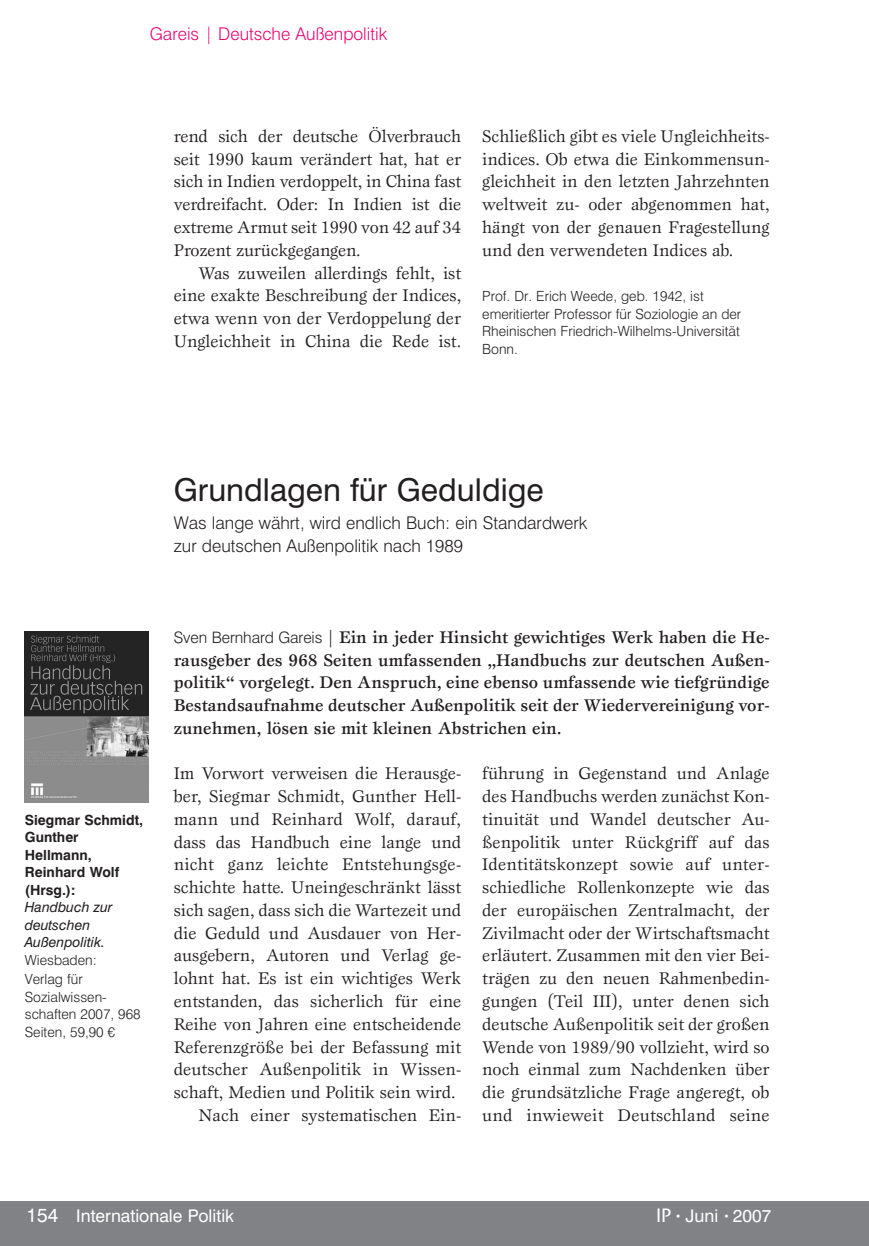
<style>
.page{position:relative;width:869px;height:1246px;background:#fff}
.page>*{position:absolute;margin:0;border:0;box-sizing:border-box;transform-origin:0 0}
.t1{font:31.5px "Swiss 721 BT";color:#231f20}
.t2{font:19.25px "Swiss 721 BT";color:#fff}
.t3{font:17.5px/22.8px "Esprit";color:#231f20;text-align:justify}
.t4{font:500 17.5px/22.8px "Esprit";color:#231f20;text-align:justify}
.t5{font:300 17.5px/22.8px "Swiss 721 BT";color:#231f20}
.t6{font:17.5px "Swiss 721 BT";color:#fff}
.t7{font:300 17.5px "Swiss 721 BT";color:#ed0372}
.t8{font:300 14px/17.5px "Swiss 721 BT";color:#231f20}
.t9{font:700 14px/17.5px "Swiss 721 BT";color:#231f20}
.t10{font:italic 14px/17.5px "Swiss 721 BT";color:#231f20}
.s1{font-family:"Swiss 721 BT";font-weight:300;font-size:15.75px}
.s2{font-family:"ITC Stone Sans";font-weight:500;font-size:19.25px}
.s3{font-size:10.5px}
</style>
<div class="page">
<div style="left:0;top:1200px;width:868px;height:45px;background:#808285"></div>
<hr style="left:868px;top:1200px;width:1px;height:45px;background:#808285">
<img style="left:25px;top:631px;width:123px;height:171px">
<p class="t7" style="left:150px;top:23px;width:239px">Gareis | Deutsche Außenpolitik</p>
<p class="t3" style="left:174px;top:124px;width:289px">rend sich der deutsche Ölverbrauch seit 1990 kaum verändert hat, hat er sich in Indien verdoppelt, in China fast verdreifacht. Oder: In Indien ist die extreme Armut seit 1990 von 42 auf 34<br>Prozent zurückgegangen.</p>
<p class="t3" style="left:174px;top:261px;width:289px;text-indent:25px">Was zuweilen allerdings fehlt, ist eine exakte Beschreibung der Indices, etwa wenn von der Verdoppelung der Ungleichheit in China die Rede ist.</p>
<p class="t3" style="left:482px;top:124px;width:289px">Schließlich gibt es viele Ungleichheits&shy;indices. Ob etwa die Einkommensun&shy;gleichheit in den letzten Jahrzehnten weltweit zu- oder abgenommen hat, hängt von der genauen Fragestellung und den verwendeten Indices ab.</p>
<p class="t8" style="left:482px;top:287px;width:260px">Prof. Dr. Erich Weede, geb. 1942, ist emeritierter Professor für Soziologie an der Rheinischen Friedrich-Wilhelms-Universität Bonn.</p>
<h1 class="t1" style="left:174px;top:471px;width:371px">Grundlagen für Geduldige</h1>
<p class="t5" style="left:174px;top:511px;width:415px">Was lange währt, wird endlich Buch: ein Standardwerk zur deutschen Außenpolitik nach 1989</p>
<p class="t9" style="left:25px;top:810px;width:120px">Siegmar Schmidt,<br>Gunther<br>Hellmann,<br>Reinhard Wolf (Hrsg.):</p>
<p class="t10" style="left:25px;top:898px;width:89px">Handbuch zur deutschen<br>Außenpolitik.</p>
<p class="t8" style="left:25px;top:950px;width:73px;line-height:19.2px">Wiesbaden:<br>Verlag für</p>
<p class="t8" style="left:25px;top:987px;width:117px">Sozialwissen&shy;schaften 2007, 968<br>Seiten, 59,90 €</p>
<p class="t4" style="left:174px;top:625px;width:597px"><span class="s1">Sven Bernhard Gareis</span> | Ein in jeder Hinsicht gewichtiges Werk haben die He&shy;rausgeber des 968 Seiten umfassenden „Handbuchs zur deutschen Außen&shy;politik“ vorgelegt. Den Anspruch, eine ebenso umfassende wie tiefgründige Bestandsaufnahme deutscher Außenpolitik seit der Wiedervereinigung vor&shy;zunehmen, lösen sie mit kleinen Abstrichen ein.</p>
<p class="t3" style="left:174px;top:761px;width:289px">Im Vorwort verweisen die Herausge-</p>
<p class="t3" style="left:174px;top:784px;width:289px">ber, Siegmar Schmidt, Gunther Hell-</p>
<p class="t3" style="left:174px;top:807px;width:288px">mann und Reinhard Wolf, darauf,</p>
<p class="t3" style="left:174px;top:830px;width:289px">dass das Handbuch eine lange und</p>
<p class="t3" style="left:174px;top:852px;width:289px">nicht ganz leichte Entstehungsge-</p>
<p class="t3" style="left:174px;top:875px;width:289px">schichte hatte. Uneingeschränkt lässt</p>
<p class="t3" style="left:174px;top:898px;width:289px">sich sagen, dass sich die Wartezeit und</p>
<p class="t3" style="left:174px;top:921px;width:289px">die Geduld und Ausdauer von Her-</p>
<p class="t3" style="left:174px;top:943px;width:289px">ausgebern, Autoren und Verlag ge-</p>
<p class="t3" style="left:174px;top:966px;width:289px">lohnt hat. Es ist ein wichtiges Werk</p>
<p class="t3" style="left:174px;top:989px;width:289px">entstanden, das sicherlich für eine</p>
<p class="t3" style="left:174px;top:1012px;width:289px">Reihe von Jahren eine entscheidende</p>
<p class="t3" style="left:174px;top:1034px;width:289px">Referenzgröße bei der Befassung mit</p>
<p class="t3" style="left:174px;top:1057px;width:289px">deutscher Außenpolitik in Wissen-</p>
<p class="t3" style="left:174px;top:1080px;width:283px">schaft, Medien und Politik sein wird.</p>
<p class="t3" style="left:198px;top:1103px;width:264px">Nach einer systematischen Ein-</p>
<p class="t3" style="left:482px;top:761px;width:289px">führung in Gegenstand und Anlage des Handbuchs werden zunächst Kon&shy;tinuität und Wandel deutscher Au&shy;ßenpolitik unter Rückgriff auf das Identitätskonzept sowie auf unter&shy;schiedliche Rollenkonzepte wie das der europäischen Zentralmacht, der Zivilmacht oder der Wirtschaftsmacht erläutert. Zusammen mit den vier Bei&shy;trägen zu den neuen Rahmenbedin&shy;gungen (Teil III), unter denen sich deutsche Außenpolitik seit der großen Wende von 1989/90 vollzieht, wird so noch einmal zum Nachdenken über die grundsätzliche Frage angeregt, ob und inwieweit Deutschland seine</p>
<p class="t2" style="left:27px;top:1202px;width:33px">154</p>
<p class="t6" style="left:76px;top:1204px;width:159px">Internationale Politik</p>
<p class="t6" style="left:655px;top:1204px;width:117px"><span class="s2">IP</span> <span class="s3">•</span> Juni <span class="s3">•</span> 2007</p>
</div>
